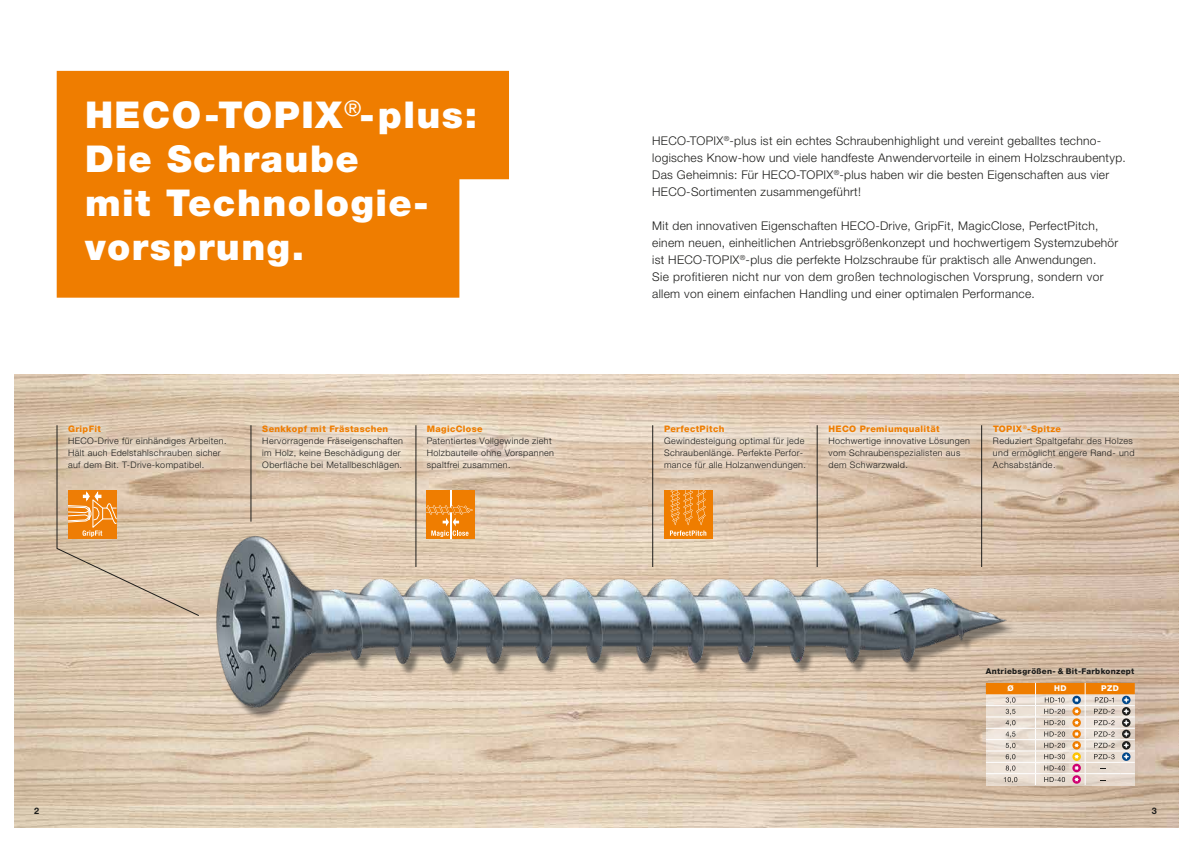
<style>
.page{position:relative;width:1191px;height:842px;background:#fff}
.page>*{position:absolute;margin:0;border:0;box-sizing:border-box;transform-origin:0 0}
.t1{font:900 37px/44px "Helvetica Neue LTW1 G";letter-spacing:.04em;color:#fff}
.t2{font:300 12px/17px "Helvetica Neue LTW1 G";letter-spacing:.025em;color:#1d1d1b}
.t3{font:300 9px/12px "Helvetica Neue LTW1 G";letter-spacing:.04em;color:#1d1d1b}
.t4{font:800 9px "Helvetica Neue LTW1 G";letter-spacing:.04em;color:#ef7d00}
.t5{font:700 9px "Helvetica Neue LTW1 G";color:#1d1d1b}
.t6{font:800 8px "Helvetica Neue LTW1 G";letter-spacing:.04em;color:#1d1d1b}
.t7{font:800 8px "Helvetica Neue LTW1 G";color:#fff}
.s1{font-weight:800;color:#ef7d00}
</style>
<div class="page">
<img style="left:14px;top:374px;width:1164px;height:454px">
<svg style="left:986px;top:683px;width:148px;height:102px;background:#ddc8b4"></svg>
<div style="left:664px;top:490px;width:48px;height:49px;background:#ef7d00"></div>
<svg style="left:670px;top:490px;width:36px;height:30px"></svg>
<div style="left:427px;top:490px;width:48px;height:49px;background:#ef7d00"></div>
<hr style="left:450px;top:490px;width:2px;height:49px;background:#fff">
<svg style="left:427px;top:505px;width:46px;height:15px"></svg>
<img style="left:129px;top:520px;width:893px;height:197px">
<div style="left:57px;top:71px;width:452px;height:227px;background:#ef7d00"></div>
<div style="left:816px;top:412px;width:166px;height:69px;background:#fff;opacity:.7"></div>
<div style="left:980px;top:412px;width:166px;height:69px;background:#fff;opacity:.7"></div>
<div style="left:651px;top:412px;width:166px;height:70px;background:#fff;opacity:.7"></div>
<div style="left:56px;top:412px;width:181px;height:69px;background:#fff;opacity:.7"></div>
<div style="left:250px;top:412px;width:165px;height:70px;background:#fff;opacity:.7"></div>
<div style="left:414px;top:413px;width:152px;height:68px;background:#fff;opacity:.7"></div>
<svg style="left:56px;top:425px;width:144px;height:191px;background:#d8bc9d"></svg>
<hr style="left:817px;top:425px;width:1px;height:142px;background:#1d1d1b">
<hr style="left:981px;top:425px;width:1px;height:142px;background:#1d1d1b">
<hr style="left:652px;top:425px;width:1px;height:142px;background:#1d1d1b">
<hr style="left:251px;top:425px;width:1px;height:97px;background:#1d1d1b">
<hr style="left:415px;top:425px;width:1px;height:142px;background:#1d1d1b">
<h1 class="t1" style="left:85px;top:93px;width:393px">HECO-TOPIX<sup>®</sup>-plus:<br>Die Schraube<br>mit Technologie&shy;vorsprung.</h1>
<p class="t4" style="left:68px;top:423px;width:34px">GripFit</p>
<p class="t3" style="left:68px;top:434px;width:160px">HECO-Drive für einhändiges Arbeiten.<br>Hält auch Edelstahlschrauben sicher auf dem Bit. T-Drive-kompatibel.</p>
<p class="t4" style="left:262px;top:423px;width:127px">Senkkopf mit Frästaschen</p>
<p class="t3" style="left:262px;top:434px;width:142px">Hervorragende Fräseigenschaften im Holz, keine Beschädigung der<br>Oberfläche bei Metallbeschlägen.</p>
<p class="t4" style="left:427px;top:423px;width:57px">MagicClose</p>
<p class="t3" style="left:427px;top:434px;width:129px">Patentiertes Vollgewinde zieht<br>Holzbauteile ohne Vorspannen spaltfrei zusammen.</p>
<p class="t2" style="left:652px;top:132px;width:475px">HECO-TOPIX<sup>®</sup>-plus ist ein echtes Schraubenhighlight und vereint geballtes techno&shy;logisches Know-how und viele handfeste Anwendervorteile in einem Holzschraubentyp.<br>Das Geheimnis: Für HECO-TOPIX<sup>®</sup>-plus haben wir die besten Eigenschaften aus vier HECO-Sortimenten zusammengeführt!</p>
<p class="t2" style="left:652px;top:217px;width:467px">Mit den innovativen Eigenschaften HECO-Drive, GripFit, MagicClose, PerfectPitch, einem neuen, einheitlichen Antriebsgrößenkonzept und hochwertigem Systemzubehör ist HECO-TOPIX<sup>®</sup>-plus die perfekte Holzschraube für praktisch alle Anwendungen.<br>Sie profitieren nicht nur von dem großen technologischen Vorsprung, sondern vor allem von einem einfachen Handling und einer optimalen Performance.</p>
<p class="t4" style="left:664px;top:423px;width:62px">PerfectPitch</p>
<p class="t3" style="left:664px;top:434px;width:143px">Gewindesteigung optimal für jede<br>Schraubenlänge. Perfekte Perfor&shy;mance für alle Holzanwendungen.</p>
<p class="t4" style="left:828px;top:423px;width:113px">HECO Premiumqualität</p>
<p class="t3" style="left:828px;top:434px;width:143px">Hochwertige innovative Lösungen vom Schraubenspezialisten aus dem Schwarzwald.</p>
<p class="t3" style="left:993px;top:422px;width:143px"><span class="s1">TOPIX</span><sup>®</sup><span class="s1">-Spitze<br></span>Reduziert Spaltgefahr des Holzes und ermöglicht engere Rand- und<br>Achsabstände.</p>
<p class="t6" style="left:986px;top:667px;width:150px">Antriebsgrößen- &amp; Bit-Farbkonzept</p>
<p class="t7" style="left:1007px;top:684px;width:8px">Ø</p>
<p class="t7" style="left:1054px;top:684px;width:14px">HD</p>
<p class="t7" style="left:1101px;top:684px;width:19px">PZD</p>
<p class="t5" style="left:34px;top:805px;width:7px">2</p>
<p class="t5" style="left:1152px;top:805px;width:7px">3</p>
</div>
